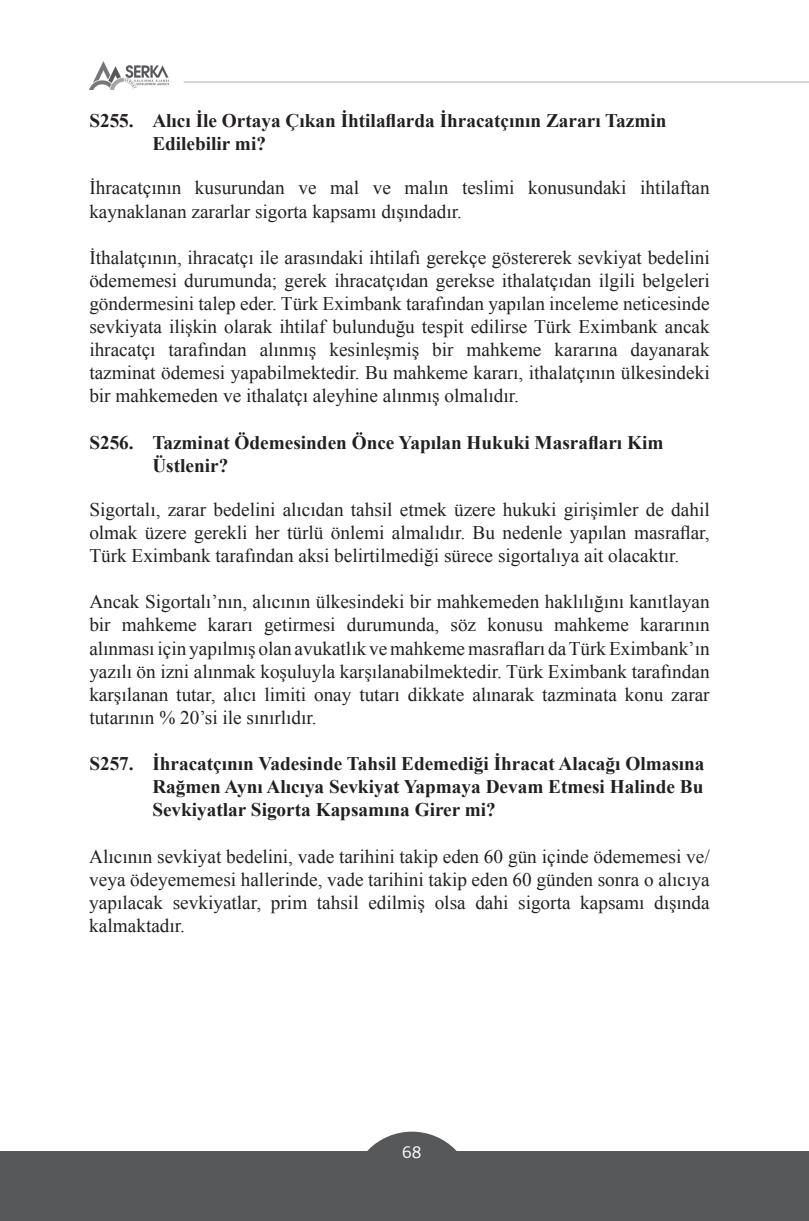
<style>
.page{position:relative;width:809px;height:1221px;background:#fff}
.page>*{position:absolute;margin:0;border:0;box-sizing:border-box;transform-origin:0 0}
.t1{font:19.25px/23.1px "Times New Roman";color:#231f20;text-align:justify}
.t2{font:700 19.25px/23.1px "Times New Roman";color:#231f20}
.t3{font:17.5px "PF Agora Sans Pro";color:#fff}
</style>
<div class="page">
<div style="left:0;top:1151px;width:809px;height:69px;background:#57585a"></div>
<img style="left:89px;top:61px;width:79px;height:28px">
<svg style="left:367px;top:1131px;width:90px;height:20px"></svg>
<hr style="left:184px;top:81px;width:625px;height:2px;background:#d1d2d4">
<p class="t2" style="left:152px;top:109px;width:515px;text-indent:-63px">S255. Alıcı İle Ortaya Çıkan İhtilaflarda İhracatçının Zararı Tazmin<br>Edilebilir mi?</p>
<p class="t1" style="left:89px;top:176px;width:622px">İhracatçının kusurundan ve mal ve malın teslimi konusundaki ihtilaftan kaynaklanan zararlar sigorta kapsamı dışındadır.</p>
<p class="t1" style="left:89px;top:245px;width:622px">İthalatçının, ihracatçı ile arasındaki ihtilafı gerekçe göstererek sevkiyat bedelini ödememesi durumunda; gerek ihracatçıdan gerekse ithalatçıdan ilgili belgeleri göndermesini talep eder. Türk Eximbank tarafından yapılan inceleme neticesinde sevkiyata ilişkin olarak ihtilaf bulunduğu tespit edilirse Türk Eximbank ancak ihracatçı tarafından alınmış kesinleşmiş bir mahkeme kararına dayanarak tazminat ödemesi yapabilmektedir. Bu mahkeme kararı, ithalatçının ülkesindeki bir mahkemeden ve ithalatçı aleyhine alınmış olmalıdır.</p>
<p class="t2" style="left:152px;top:430px;width:512px;text-indent:-63px">S256. Tazminat Ödemesinden Önce Yapılan Hukuki Masrafları Kim<br>Üstlenir?</p>
<p class="t1" style="left:89px;top:497px;width:622px">Sigortalı, zarar bedelini alıcıdan tahsil etmek üzere hukuki girişimler de dahil olmak üzere gerekli her türlü önlemi almalıdır. Bu nedenle yapılan masraflar, Türk Eximbank tarafından aksi belirtilmediği sürece sigortalıya ait olacaktır.</p>
<p class="t1" style="left:89px;top:590px;width:622px">Ancak Sigortalı’nın, alıcının ülkesindeki bir mahkemeden haklılığını kanıtlayan bir mahkeme kararı getirmesi durumunda, söz konusu mahkeme kararının alınması için yapılmış olan avukatlık ve mahkeme masrafları da Türk Eximbank’ın yazılı ön izni alınmak koşuluyla karşılanabilmektedir. Türk Eximbank tarafından karşılanan tutar, alıcı limiti onay tutarı dikkate alınarak tazminata konu zarar tutarının % 20’si ile sınırlıdır.</p>
<p class="t2" style="left:152px;top:751px;width:553px;text-align:justify;text-indent:-63px">S257. İhracatçının Vadesinde Tahsil Edemediği İhracat Alacağı Olmasına Rağmen Aynı Alıcıya Sevkiyat Yapmaya Devam Etmesi Halinde Bu Sevkiyatlar Sigorta Kapsamına Girer mi?</p>
<p class="t1" style="left:89px;top:844px;width:622px">Alıcının sevkiyat bedelini, vade tarihini takip eden 60 gün içinde ödememesi ve/ veya ödeyememesi hallerinde, vade tarihini takip eden 60 günden sonra o alıcıya yapılacak sevkiyatlar, prim tahsil edilmiş olsa dahi sigorta kapsamı dışında kalmaktadır.</p>
<p class="t3" style="left:402px;top:1141px;width:21px">68</p>
</div>
